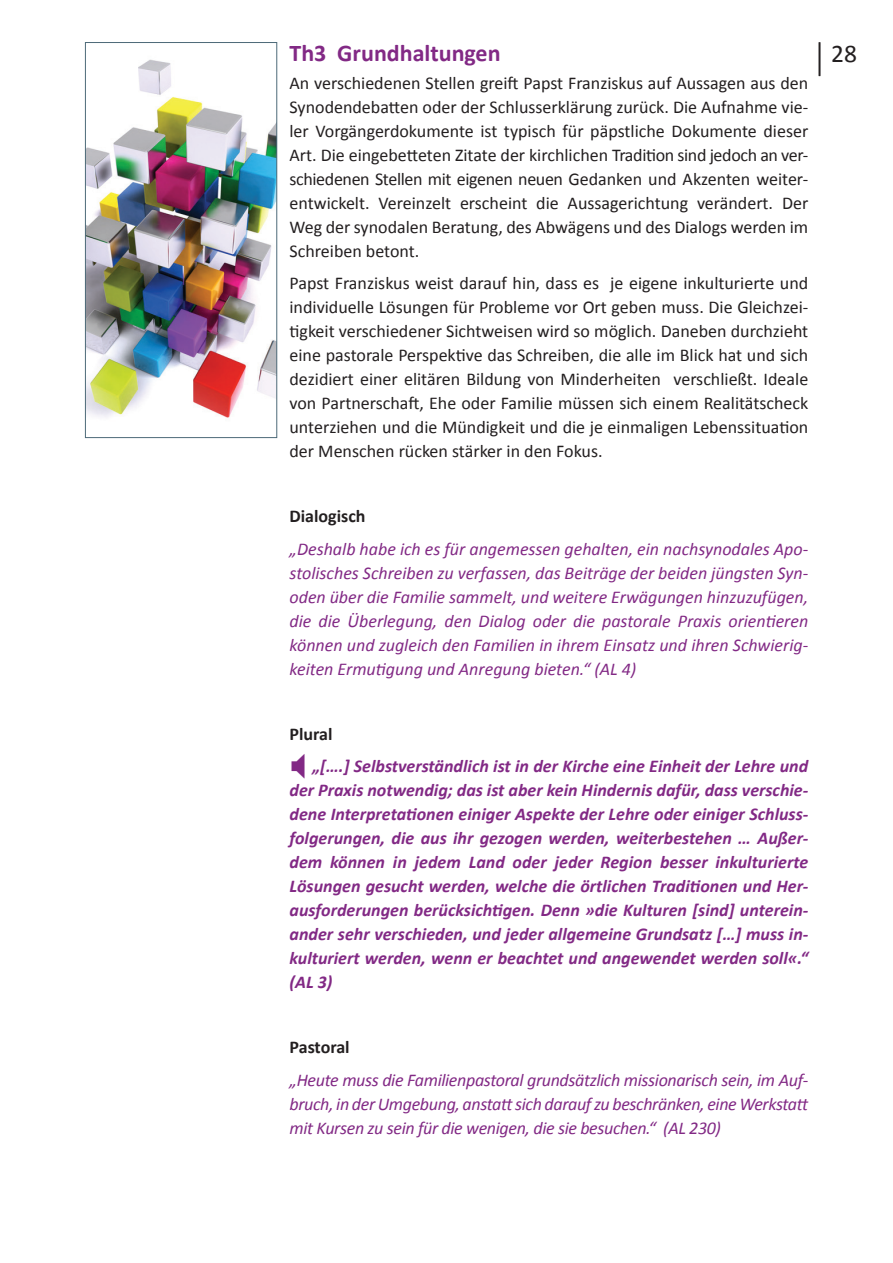
<style>
.page{position:relative;width:893px;height:1263px;background:#fff}
.page>*{position:absolute;margin:0;border:0;box-sizing:border-box;transform-origin:0 0}
.t1{font:38.25px "Calibri";color:#231f20;scale:.67 1}
.t2{font:25.5px "Calibri";color:#231f20}
.t3{font:700 24px "Calibri";color:#822985}
.t4{font:18px/24px "Calibri";color:#231f20;text-align:justify}
.t5{font:italic 700 18px/24px "Calibri";color:#822985;text-align:justify}
.t6{font:italic 18px/24px "Calibri";letter-spacing:-.02em;color:#822985;text-align:justify}
.t7{font:700 18px "Calibri";color:#231f20}
</style>
<div class="page">
<img style="left:87px;top:59px;width:188px;height:359px">
<div style="left:85px;top:42px;width:192px;height:396px;border:1px solid #4d6a78"></div>
<h1 class="t1" style="left:814px;top:33px;width:19px">|</h1>
<h3 class="t3" style="left:290px;top:38px;width:213px">Th3 Grundhaltungen</h3>
<h2 class="t2" style="left:831px;top:37px;width:27px">28</h2>
<p class="t4" style="left:290px;top:70px;width:520px">An verschiedenen Stellen greift Papst Franziskus auf Aussagen aus den Synodendebatten oder der Schlusserklärung zurück. Die Aufnahme vie&shy;ler Vorgängerdokumente ist typisch für päpstliche Dokumente dieser Art. Die eingebetteten Zitate der kirchlichen Tradition sind jedoch an ver&shy;schiedenen Stellen mit eigenen neuen Gedanken und Akzenten weiter&shy;entwickelt. Vereinzelt erscheint die Aussagerichtung verändert. Der Weg der synodalen Beratung, des Abwägens und des Dialogs werden im Schreiben betont.</p>
<p class="t4" style="left:290px;top:270px;width:520px">Papst Franziskus weist darauf hin, dass es je eigene inkulturierte und individuelle Lösungen für Probleme vor Ort geben muss. Die Gleichzei&shy;tigkeit verschiedener Sichtweisen wird so möglich. Daneben durchzieht eine pastorale Perspektive das Schreiben, die alle im Blick hat und sich dezidiert einer elitären Bildung von Minderheiten verschließt. Ideale von Partnerschaft, Ehe oder Familie müssen sich einem Realitätscheck unterziehen und die Mündigkeit und die je einmaligen Lebenssituation der Menschen rücken stärker in den Fokus.</p>
<p class="t7" style="left:290px;top:505px;width:78px">Dialogisch</p>
<p class="t6" style="left:290px;top:536px;width:520px">„Deshalb habe ich es für angemessen gehalten, ein nachsynodales Apo&shy;stolisches Schreiben zu verfassen, das Beiträge der beiden jüngsten Syn&shy;oden über die Familie sammelt, und weitere Erwägungen hinzuzufügen, die die Überlegung, den Dialog oder die pastorale Praxis orientieren können und zugleich den Familien in ihrem Einsatz und ihren Schwierig&shy;keiten Ermutigung und Anregung bieten.“ (AL 4)</p>
<p class="t7" style="left:290px;top:723px;width:44px">Plural</p>
<p class="t5" style="left:290px;top:753px;width:520px;text-indent:23px">„[….] Selbstverständlich ist in der Kirche eine Einheit der Lehre und der Praxis notwendig; das ist aber kein Hindernis dafür, dass verschie&shy;dene Interpretationen einiger Aspekte der Lehre oder einiger Schluss&shy;folgerungen, die aus ihr gezogen werden, weiterbestehen … Außer&shy;dem können in jedem Land oder jeder Region besser inkulturierte Lösungen gesucht werden, welche die örtlichen Traditionen und Her&shy;ausforderungen berücksichtigen. Denn »die Kulturen [sind] unterein&shy;ander sehr verschieden, und jeder allgemeine Grundsatz […] muss in&shy;kulturiert werden, wenn er beachtet und angewendet werden soll«.“ (AL 3)</p>
<p class="t7" style="left:290px;top:1036px;width:62px">Pastoral</p>
<p class="t6" style="left:290px;top:1067px;width:520px">„Heute muss die Familienpastoral grundsätzlich missionarisch sein, im Auf&shy;bruch, in der Umgebung, anstatt sich darauf zu beschränken, eine Werkstatt mit Kursen zu sein für die wenigen, die sie besuchen.“ (AL 230)</p>
</div>
